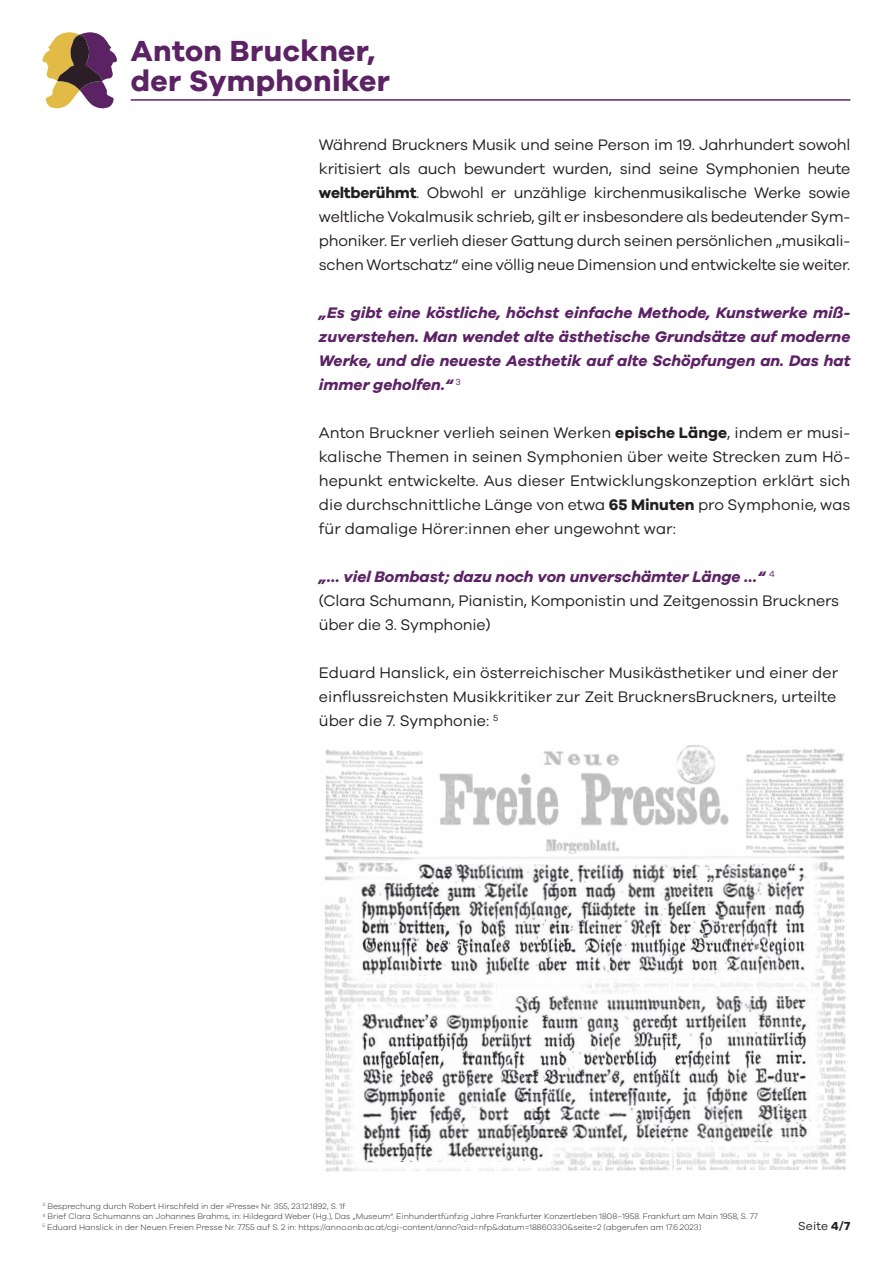
<style>
.page{position:relative;width:893px;height:1263px;background:#fff}
.page>*{position:absolute;margin:0;border:0;box-sizing:border-box;transform-origin:0 0}
.t1{font:700 30px/30px "Galano Grotesque";letter-spacing:.015em;color:#5b2264}
.t2{font:15.75px/24px "Galano Grotesque";letter-spacing:-.01em;color:#231f20;text-align:justify}
.t3{font:italic 700 15.75px/24px "Galano Grotesque";color:#5b2264;text-align:justify}
.t4{font:12px "Galano Grotesque";letter-spacing:.015em;color:#231f20}
.t5{font:300 8.25px/10.8px "Galano Grotesque";color:#231f20}
.s1{font-weight:700}
.s2{font-weight:700;font-style:italic;color:#5b2264}
</style>
<div class="page">
<svg style="left:42px;top:32px;width:75px;height:76px"></svg>
<hr style="left:131px;top:99px;width:719px;height:2px;background:#5b2264">
<img style="left:324px;top:745px;width:522px;height:426px">
<svg style="left:340px;top:847px;width:488px;height:325px"></svg>
<img style="left:357px;top:864px;width:453px;height:111px">
<img style="left:359px;top:993px;width:452px;height:169px">
<h1 class="t1" style="left:131px;top:35px;width:261px">Anton Bruckner, der Symphoniker</h1>
<p class="t2" style="left:319px;top:132px;width:533px">Während Bruckners Musik und seine Person im 19. Jahrhundert sowohl kritisiert als auch bewundert wurden, sind seine Symphonien heute <span class="s1">weltberühmt</span>. Obwohl er unzählige kirchenmusikalische Werke sowie weltliche Vokalmusik schrieb, gilt er insbesondere als bedeutender Sym&shy;phoniker. Er verlieh dieser Gattung durch seinen persönlichen „musikali&shy;schen Wortschatz“ eine völlig neue Dimension und entwickelte sie weiter.</p>
<p class="t3" style="left:319px;top:300px;width:533px">„Es gibt eine köstliche, höchst einfache Methode, Kunstwerke miß&shy;zuverstehen. Man wendet alte ästhetische Grundsätze auf moderne Werke, und die neueste Aesthetik auf alte Schöpfungen an. Das hat immer geholfen.“ <sup>3</sup></p>
<p class="t2" style="left:319px;top:420px;width:533px">Anton Bruckner verlieh seinen Werken <span class="s1">epische Länge</span>, indem er musi&shy;kalische Themen in seinen Symphonien über weite Strecken zum Hö&shy;hepunkt entwickelte. Aus dieser Entwicklungskonzeption erklärt sich die durchschnittliche Länge von etwa <span class="s1">65 Minuten</span> pro Symphonie, was für damalige Hörer:innen eher ungewohnt war:</p>
<p class="t2" style="left:319px;top:564px;width:522px;text-align:left"><span class="s2">„… viel Bombast; dazu noch von unverschämter Länge …“</span> <sup>4<br></sup>(Clara Schumann, Pianistin, Komponistin und Zeitgenossin Bruckners über die 3. Symphonie)</p>
<p class="t2" style="left:319px;top:660px;width:521px">Eduard Hanslick, ein österreichischer Musikästhetiker und einer der einflussreichsten Musikkritiker zur Zeit BrucknersBruckners, urteilte über die 7. Symphonie: <sup>5</sup></p>
<p class="t5" style="left:43px;top:1200px;width:717px"><sup>3</sup> Besprechung durch Robert Hirschfeld in der »Presse« Nr. 355, 23.12.1892, S. 1f<br><sup>4</sup> Brief Clara Schumanns an Johannes Brahms, in: Hildegard Weber (Hg.), Das „Museum“. Einhundertfünfzig Jahre Frankfurter Konzertleben 1808–1958. Frankfurt am Main 1958, S. 77<br><sup>5</sup> Eduard Hanslick in der Neuen Freien Presse Nr. 7755 auf S. 2 in: https://anno.onb.ac.at/cgi-content/anno?aid=nfp&amp;datum=18860330&amp;seite=2 (abgerufen am 17.6.2023)</p>
<p class="t4" style="left:798px;top:1219px;width:54px">Seite <span class="s1">4/7</span></p>
</div>
